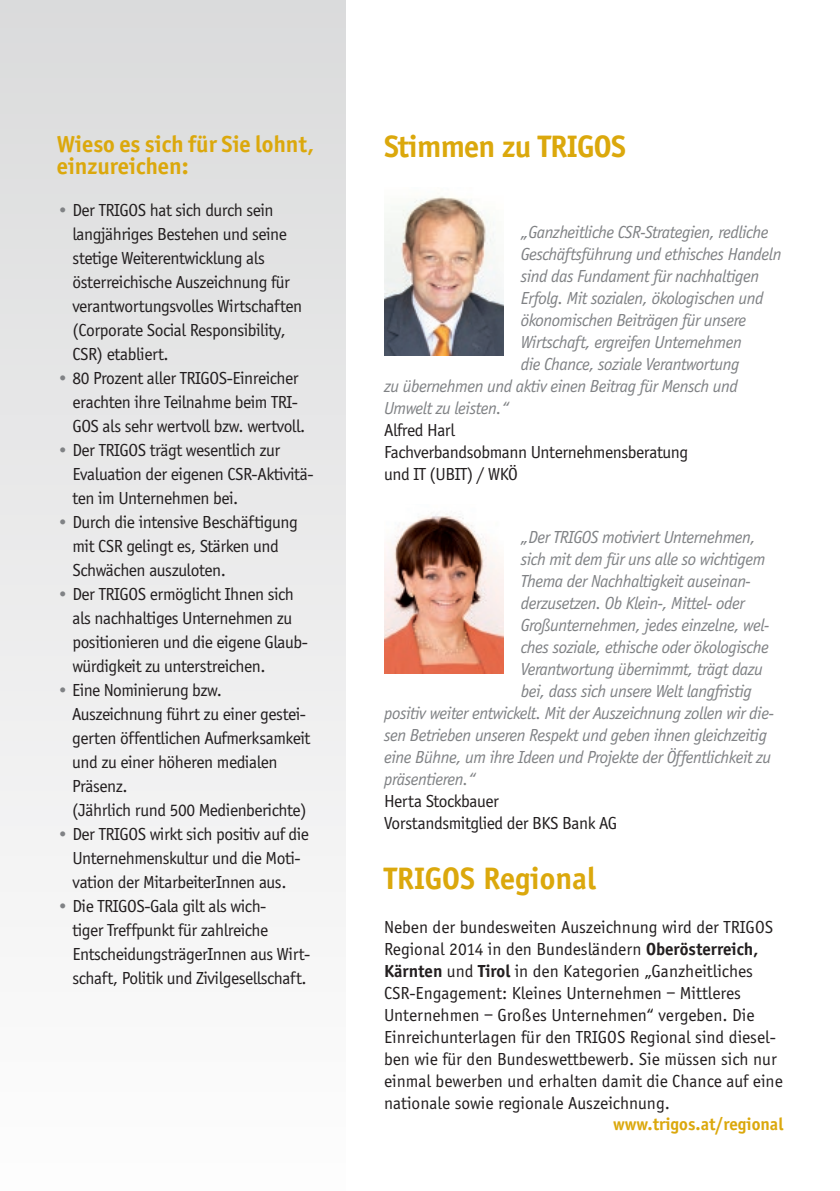
<style>
.page{position:relative;width:840px;height:1191px;background:#fff}
.page>*{position:absolute;margin:0;border:0;box-sizing:border-box;transform-origin:0 0}
.t1{font:700 32px "Officina Sans";letter-spacing:-.015em;color:#dba80c}
.t2{font:700 24px/22px "Officina Sans";color:#dba80c}
.t3{font:18px/24px "Officina Sans";letter-spacing:-.025em;color:#231f20}
.t4{font:italic 18px "Officina Sans";letter-spacing:-.025em;color:#808285}
.t5{font:18px/22px "Officina Sans";color:#231f20}
.t6{font:700 18px "Officina Sans";color:#dba80c}
.s1{color:#808285}
.s2{font-weight:700}
</style>
<div class="page">
<div style="left:0;top:0;width:346px;height:1191px;background:linear-gradient(to bottom,#dadbdc,#fdfdfd)"></div>
<img style="left:384px;top:196px;width:119px;height:160px">
<img style="left:384px;top:513px;width:119px;height:160px">
<h2 class="t2" style="left:57px;top:133px;width:259px">Wieso es sich für Sie lohnt, einzureichen:</h2>
<p class="t3" style="left:72px;top:198px;width:231px;text-indent:-16px"><span class="s1">•</span> Der TRIGOS hat sich durch sein langjähriges Bestehen und seine stetige Weiterentwicklung als österreichische Auszeichnung für verantwortungsvolles Wirtschaften (Corporate Social Responsibility,<br>CSR) etabliert.</p>
<p class="t3" style="left:72px;top:366px;width:234px;text-indent:-16px"><span class="s1">•</span> 80 Prozent aller TRIGOS-Einreicher erachten ihre Teilnahme beim TRI-<br>GOS als sehr wertvoll bzw. wertvoll.</p>
<p class="t3" style="left:72px;top:438px;width:242px;text-indent:-16px"><span class="s1">•</span> Der TRIGOS trägt wesentlich zur<br>Evaluation der eigenen CSR-Aktivitä&shy;ten im Unternehmen bei.</p>
<p class="t3" style="left:72px;top:510px;width:227px;text-indent:-16px"><span class="s1">•</span> Durch die intensive Beschäftigung mit CSR gelingt es, Stärken und<br>Schwächen auszuloten.</p>
<p class="t3" style="left:72px;top:582px;width:237px;text-indent:-16px"><span class="s1">•</span> Der TRIGOS ermöglicht Ihnen sich als nachhaltiges Unternehmen zu positionieren und die eigene Glaub&shy;würdigkeit zu unterstreichen.</p>
<p class="t3" style="left:72px;top:678px;width:239px;text-indent:-15px"><span class="s1">•</span> Eine Nominierung bzw.<br>Auszeichnung führt zu einer gestei&shy;gerten öffentlichen Aufmerksamkeit und zu einer höheren medialen<br>Präsenz.<br>(Jährlich rund 500 Medienberichte)</p>
<p class="t3" style="left:57px;top:822px;width:253px;text-align:center"><span class="s1">•</span> Der TRIGOS wirkt sich positiv auf die<br>Unternehmenskultur und die Moti&shy;vation der MitarbeiterInnen aus.</p>
<p class="t3" style="left:72px;top:894px;width:239px;text-indent:-16px"><span class="s1">•</span> Die TRIGOS-Gala gilt als wich-<br>tiger Treffpunkt für zahlreiche EntscheidungsträgerInnen aus Wirt&shy;schaft, Politik und Zivilgesellschaft.</p>
<h1 class="t1" style="left:384px;top:127px;width:243px">Stimmen zu TRIGOS</h1>
<p class="t4" style="left:520px;top:222px;width:249px">„Ganzheitliche CSR-Strategien, redliche</p>
<p class="t4" style="left:520px;top:244px;width:262px">Geschäftsführung und ethisches Handeln</p>
<p class="t4" style="left:520px;top:266px;width:240px">sind das Fundament für nachhaltigen</p>
<p class="t4" style="left:520px;top:288px;width:244px">Erfolg. Mit sozialen, ökologischen und</p>
<p class="t4" style="left:520px;top:310px;width:227px">ökonomischen Beiträgen für unsere</p>
<p class="t4" style="left:520px;top:332px;width:222px">Wirtschaft, ergreifen Unternehmen</p>
<p class="t4" style="left:520px;top:354px;width:220px">die Chance, soziale Verantwortung</p>
<p class="t4" style="left:384px;top:376px;width:355px">zu übernehmen und aktiv einen Beitrag für Mensch und</p>
<p class="t4" style="left:384px;top:398px;width:126px">Umwelt zu leisten.“</p>
<p class="t3" style="left:384px;top:419px;width:305px;line-height:22px">Alfred Harl<br>Fachverbandsobmann Unternehmensberatung und IT (UBIT) / WKÖ</p>
<p class="t4" style="left:520px;top:527px;width:236px">„Der TRIGOS motiviert Unternehmen,</p>
<p class="t4" style="left:520px;top:549px;width:246px">sich mit dem für uns alle so wichtigem</p>
<p class="t4" style="left:520px;top:571px;width:231px">Thema der Nachhaltigkeit auseinan-</p>
<p class="t4" style="left:520px;top:593px;width:225px">derzusetzen. Ob Klein-, Mittel- oder</p>
<p class="t4" style="left:520px;top:615px;width:250px">Großunternehmen, jedes einzelne, wel-</p>
<p class="t4" style="left:520px;top:637px;width:249px">ches soziale, ethische oder ökologische</p>
<p class="t4" style="left:520px;top:659px;width:244px">Verantwortung übernimmt, trägt dazu</p>
<p class="t4" style="left:520px;top:681px;width:233px">bei, dass sich unsere Welt langfristig</p>
<p class="t4" style="left:384px;top:703px;width:391px">positiv weiter entwickelt. Mit der Auszeichnung zollen wir die-</p>
<p class="t4" style="left:384px;top:725px;width:384px">sen Betrieben unseren Respekt und geben ihnen gleichzeitig</p>
<p class="t4" style="left:384px;top:747px;width:388px">eine Bühne, um ihre Ideen und Projekte der Öffentlichkeit zu</p>
<p class="t4" style="left:384px;top:769px;width:93px">präsentieren.“</p>
<p class="t3" style="left:384px;top:790px;width:234px;line-height:22px">Herta Stockbauer<br>Vorstandsmitglied der BKS Bank AG</p>
<h1 class="t1" style="left:384px;top:858px;width:213px">TRIGOS Regional</h1>
<p class="t5" style="left:384px;top:916px;width:400px">Neben der bundesweiten Auszeichnung wird der TRIGOS Regional 2014 in den Bundesländern <span class="s2">Oberösterreich, Kärnten</span> und <span class="s2">Tirol</span> in den Kategorien „Ganzheitliches CSR-Engagement: Kleines Unternehmen – Mittleres Unternehmen – Großes Unternehmen“ vergeben. Die Einreichunterlagen für den TRIGOS Regional sind diesel&shy;ben wie für den Bundeswettbewerb. Sie müssen sich nur einmal bewerben und erhalten damit die Chance auf eine nationale sowie regionale Auszeichnung.</p>
<p class="t6" style="left:612px;top:1113px;width:172px">www.trigos.at/regional</p>
</div>
